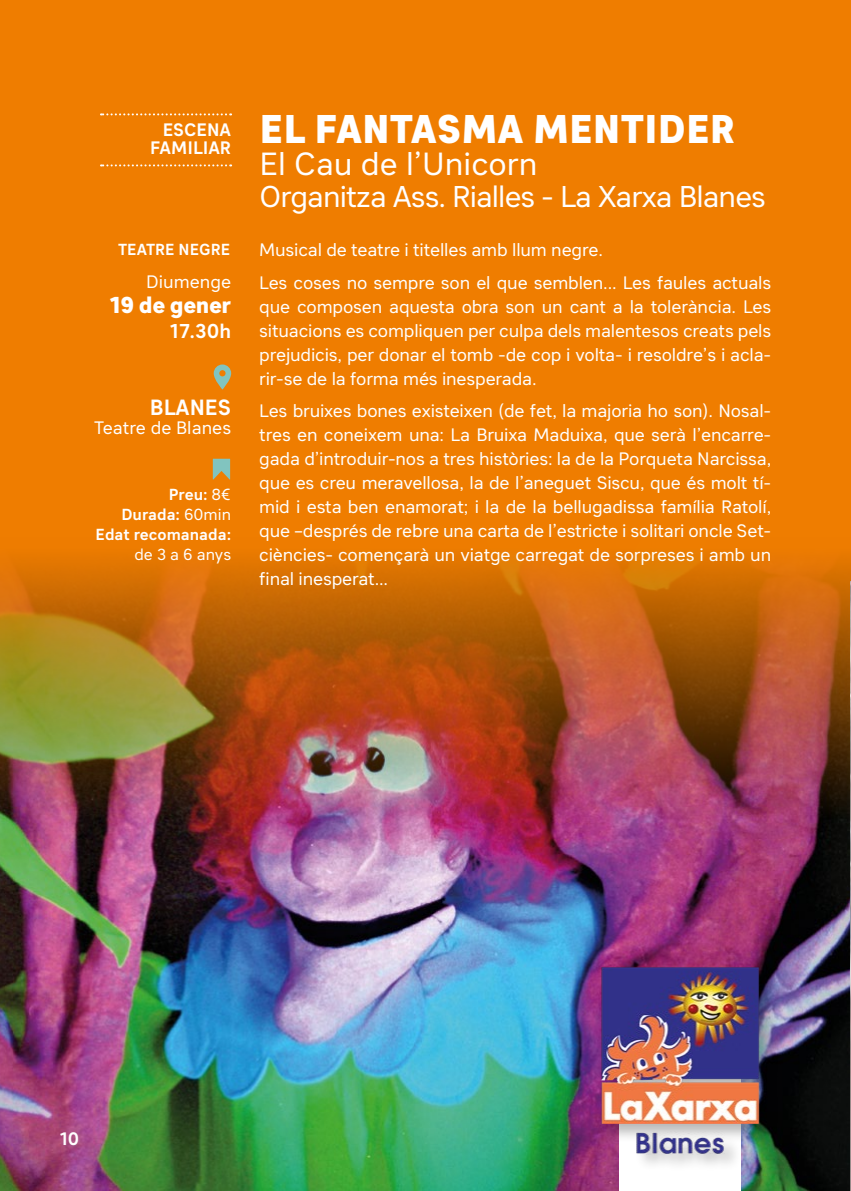
<style>
.page{position:relative;width:851px;height:1191px;background:#fff}
.page>*{position:absolute;margin:0;border:0;box-sizing:border-box;transform-origin:0 0}
.t1{font:800 40px "Sebino";color:#fff}
.t2{font:32px "Sebino";color:#fff}
.t3{font:30px "Sebino";letter-spacing:-.03em;color:#fff}
.t4{font:800 23px "Sebino";letter-spacing:-.02em;color:#fff}
.t5{font:700 22px "Sebino";color:#fff}
.t6{font:700 20px "Sebino";color:#fff}
.t7{font:18px/24px "Sebino";letter-spacing:-.01em;color:#fff;text-align:justify}
.t8{font:700 18px/18px "Sebino";color:#fff;text-align:right}
.t9{font:700 16px/20px "Sebino";color:#fff;text-align:right}
.t10{font:16px "Sebino";color:#fff}
.s1{font-weight:400}
</style>
<div class="page">
<div style="left:0;top:0;width:850px;height:1191px;background:#ef7d00"></div>
<img style="left:0;top:557px;width:850px;height:634px">
<svg style="left:214px;top:364px;width:17px;height:25px"></svg>
<svg style="left:213px;top:459px;width:17px;height:20px"></svg>
<svg style="left:101px;top:113px;width:130px;height:2px"></svg>
<svg style="left:101px;top:164px;width:130px;height:2px"></svg>
<div style="left:618px;top:1067px;width:122px;height:124px;background:#fff"></div>
<img style="left:549px;top:941px;width:255px;height:238px">
<img style="left:850px;top:581px;width:1px;height:610px">
<p class="t8" style="left:150px;top:122px;width:83px">ESCENA<br>FAMILIAR</p>
<p class="t9" style="left:118px;top:240px;width:113px">TEATRE NEGRE</p>
<p class="t7" style="left:146px;top:270px;width:86px">Diumenge</p>
<p class="t4" style="left:109px;top:292px;width:123px">19 de gener</p>
<p class="t6" style="left:170px;top:320px;width:63px">17.30h</p>
<p class="t5" style="left:150px;top:395px;width:83px">BLANES</p>
<p class="t7" style="left:94px;top:416px;width:138px">Teatre de Blanes</p>
<p class="t9" style="left:96px;top:485px;width:137px">Preu: <span class="s1">8€<br></span>Durada: <span class="s1">60min<br></span>Edat recomanada:</p>
<p class="t10" style="left:134px;top:546px;width:98px">de 3 a 6 anys</p>
<h1 class="t1" style="left:259px;top:107px;width:477px">EL FANTASMA MENTIDER</h1>
<h2 class="t2" style="left:259px;top:147px;width:279px">El Cau de l’Unicorn</h2>
<h3 class="t3" style="left:259px;top:180px;width:508px">Organitza Ass. Rialles - La Xarxa Blanes</h3>
<p class="t7" style="left:259px;top:234px;width:513px;line-height:32.6px">Musical de teatre i titelles amb llum negre.<br>Les coses no sempre son el que semblen... Les faules actuals</p>
<p class="t7" style="left:259px;top:295px;width:513px">que composen aquesta obra son un cant a la tolerància. Les situacions es compliquen per culpa dels malentesos creats pels prejudicis, per donar el tomb -de cop i volta- i resoldre’s i acla&shy;rir-se de la forma més inesperada.</p>
<p class="t7" style="left:259px;top:399px;width:513px">Les bruixes bones existeixen (de fet, la majoria ho son). Nosal&shy;tres en coneixem una: La Bruixa Maduixa, que serà l’encarre&shy;gada d’introduir-nos a tres històries: la de la Porqueta Narcissa, que es creu meravellosa, la de l’aneguet Siscu, que és molt tí&shy;mid i esta ben enamorat; i la de la bellugadissa família Ratolí, que –després de rebre una carta de l’estricte i solitari oncle Set&shy;ciències- començarà un viatge carregat de sorpreses i amb un final inesperat...</p>
<p class="t8" style="left:59px;top:1130px;width:21px">10</p>
</div>
